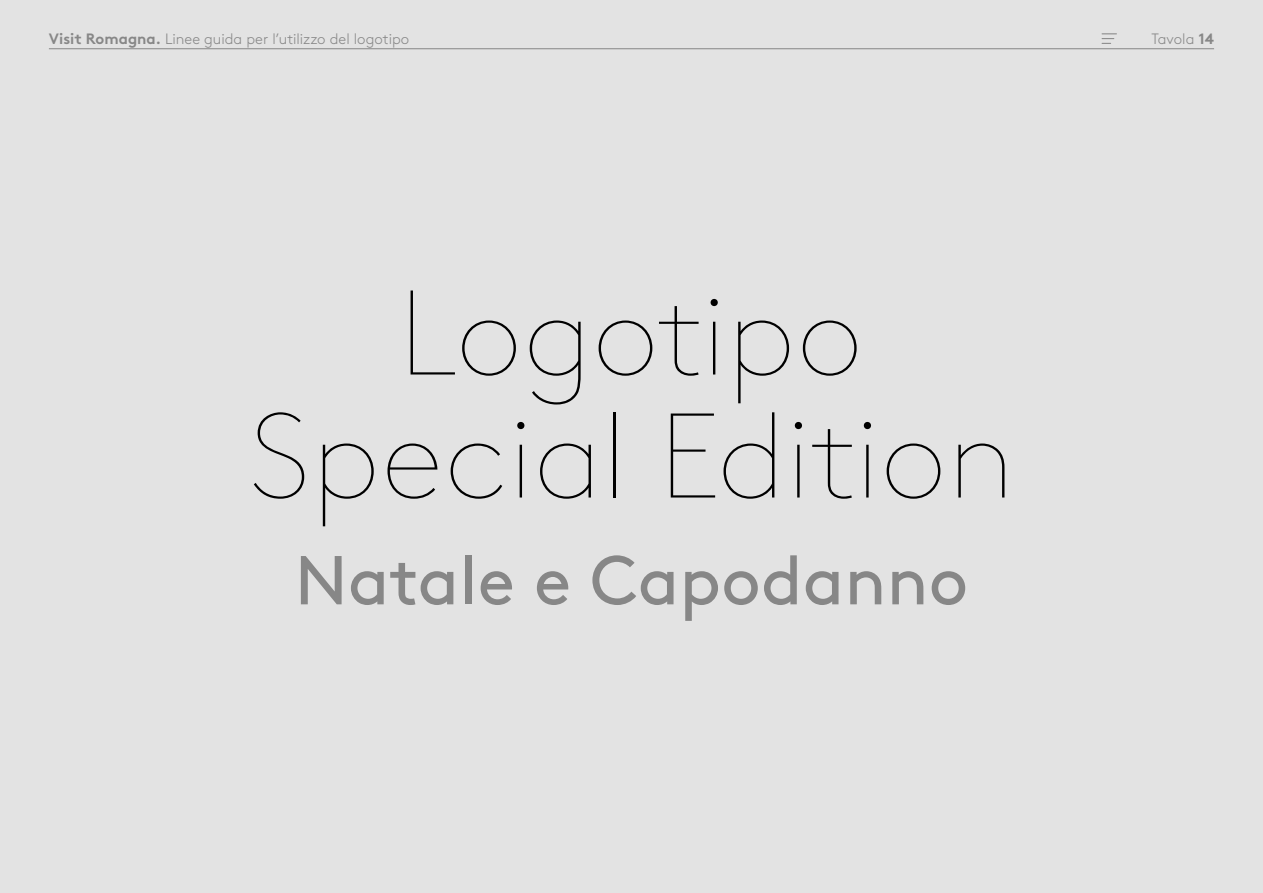
<style>
.page{position:relative;width:1263px;height:893px;background:#e3e3e3}
.page>*{position:absolute;margin:0;border:0;box-sizing:border-box;transform-origin:0 0}
.t1{font:100 120px/123px "Brown Pro";color:#000;text-align:center}
.t2{font:69px "Brown Pro";color:#878787}
.t3{font:300 15px "Brown Pro";color:#878787}
.s1{font-weight:700}
</style>
<div class="page">
<hr style="left:49px;top:48px;width:1165px;height:1px;background:#878787">
<svg style="left:1101px;top:33px;width:16px;height:11px"></svg>
<p class="t3" style="left:49px;top:27px;width:362px"><span class="s1">Visit Romagna.</span> Linee guida per l’utilizzo del logotipo</p>
<p class="t3" style="left:1151px;top:27px;width:64px">Tavola <span class="s1">14</span></p>
<h1 class="t1" style="left:248px;top:264px;width:768px">Logotipo<br>Special Edition</h1>
<h2 class="t2" style="left:295px;top:528px;width:675px">Natale e Capodanno</h2>
</div>
